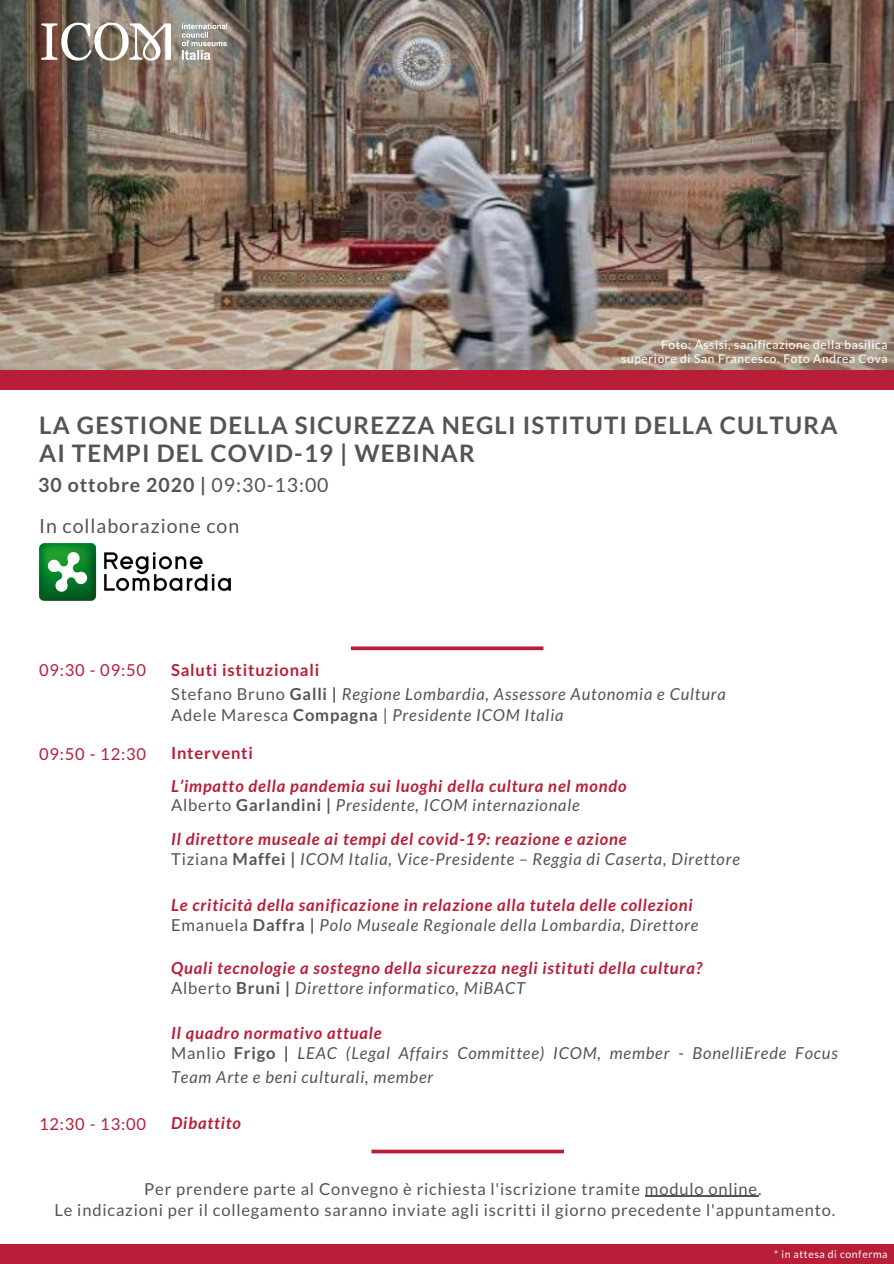
<style>
.page{position:relative;width:894px;height:1264px;background:#fff}
.page>*{position:absolute;margin:0;border:0;box-sizing:border-box;transform-origin:0 0}
.t1{font:700 24px/28.2px "Lato";letter-spacing:.05em;color:#545454}
.t2{font:700 19.5px "Lato";letter-spacing:.05em;color:#545454}
.t3{font:19.5px "Lato";letter-spacing:.05em;color:#545454}
.t4{font:italic 16.5px/21.6px "Lato";letter-spacing:.05em;color:#545454}
.t5{font:italic 700 16.5px "Lato";letter-spacing:.05em;color:#b91e39}
.t6{font:16.5px "Lato";letter-spacing:.05em;color:#545454}
.t7{font:16.5px "Lato";letter-spacing:.05em;color:#b91e39}
.t8{font:700 16.5px "Lato";letter-spacing:.05em;color:#b91e39}
.t9{font:12px/14px "Lato";letter-spacing:.05em;color:#fff;text-align:right}
.t10{font:10.5px "Lato";letter-spacing:.05em;color:#fff}
.s1{font-weight:400}
.s2{font-style:normal}
.s3{font-weight:700;font-style:normal}
</style>
<div class="page">
<div style="left:0;top:369px;width:893px;height:20px;background:#b91e39"></div>
<img style="left:0;top:0;width:893px;height:369px">
<div style="left:1px;top:1244px;width:892px;height:19px;background:#b91e39"></div>
<svg style="left:351px;top:646px;width:192px;height:4px"></svg>
<svg style="left:371px;top:1149px;width:193px;height:4px"></svg>
<img style="left:39px;top:543px;width:191px;height:57px">
<img style="left:32px;top:13px;width:202px;height:57px">
<hr style="left:644px;top:1195px;width:113px;height:1px;background:#545454">
<p class="t9" style="left:621px;top:337px;width:268px">Foto: Assisi, sanificazione della basilica superiore di San Francesco. Foto Andrea Cova</p>
<h1 class="t1" style="left:39px;top:411px;width:799px">LA GESTIONE DELLA SICUREZZA NEGLI ISTITUTI DELLA CULTURA<br>AI TEMPI DEL COVID-19 | WEBINAR</h1>
<p class="t2" style="left:38px;top:473px;width:292px">30 ottobre 2020 | <span class="s1">09:30-13:00</span></p>
<p class="t3" style="left:39px;top:513px;width:201px">In collaborazione con</p>
<p class="t7" style="left:39px;top:659px;width:108px">09:30 - 09:50</p>
<p class="t8" style="left:171px;top:659px;width:149px">Saluti istituzionali</p>
<p class="t4" style="left:171px;top:682px;width:556px"><span class="s2">Stefano Bruno</span> <span class="s3">Galli |</span> Regione Lombardia, Assessore Autonomia e Cultura<br><span class="s2">Adele Maresca</span> <span class="s3">Compagna</span> <span class="s2">|</span> Presidente ICOM Italia</p>
<p class="t7" style="left:39px;top:743px;width:108px">09:50 - 12:30</p>
<p class="t8" style="left:171px;top:742px;width:83px">Interventi</p>
<p class="t4" style="left:171px;top:794px;width:410px"><span class="s2">Alberto</span> <span class="s3">Garlandini |</span> Presidente, ICOM internazionale</p>
<p class="t5" style="left:171px;top:775px;width:457px">L’impatto della pandemia sui luoghi della cultura nel mondo</p>
<p class="t5" style="left:171px;top:828px;width:457px">Il direttore museale ai tempi del covid-19: reazione e azione</p>
<p class="t4" style="left:171px;top:848px;width:570px"><span class="s2">Tiziana</span> <span class="s3">Maffei |</span> ICOM Italia, Vice-Presidente – Reggia di Caserta, Direttore</p>
<p class="t5" style="left:171px;top:894px;width:523px">Le criticità della sanificazione in relazione alla tutela delle collezioni</p>
<p class="t4" style="left:171px;top:913px;width:528px"><span class="s2">Emanuela</span> <span class="s3">Daffra |</span> Polo Museale Regionale della Lombardia, Direttore</p>
<p class="t5" style="left:171px;top:957px;width:532px">Quali tecnologie a sostegno della sicurezza negli istituti della cultura?</p>
<p class="t4" style="left:171px;top:976px;width:355px"><span class="s2">Alberto</span> <span class="s3">Bruni |</span> Direttore informatico, MiBACT</p>
<p class="t5" style="left:171px;top:1022px;width:212px">Il quadro normativo attuale</p>
<p class="t4" style="left:171px;top:1040px;width:668px;line-height:23.7px"><span class="s2">Manlio</span> <span class="s3">Frigo |</span> LEAC (Legal Affairs Committee) ICOM, member - BonelliErede Focus<br>Team Arte e beni culturali, member</p>
<p class="t7" style="left:39px;top:1113px;width:108px">12:30 - 13:00</p>
<p class="t5" style="left:171px;top:1112px;width:71px">Dibattito</p>
<p class="t6" style="left:144px;top:1178px;width:618px">Per prendere parte al Convegno è richiesta l'iscrizione tramite modulo online.</p>
<p class="t6" style="left:54px;top:1199px;width:782px">Le indicazioni per il collegamento saranno inviate agli iscritti il giorno precedente l'appuntamento.</p>
<p class="t10" style="left:774px;top:1247px;width:115px">* in attesa di conferma</p>
</div>
